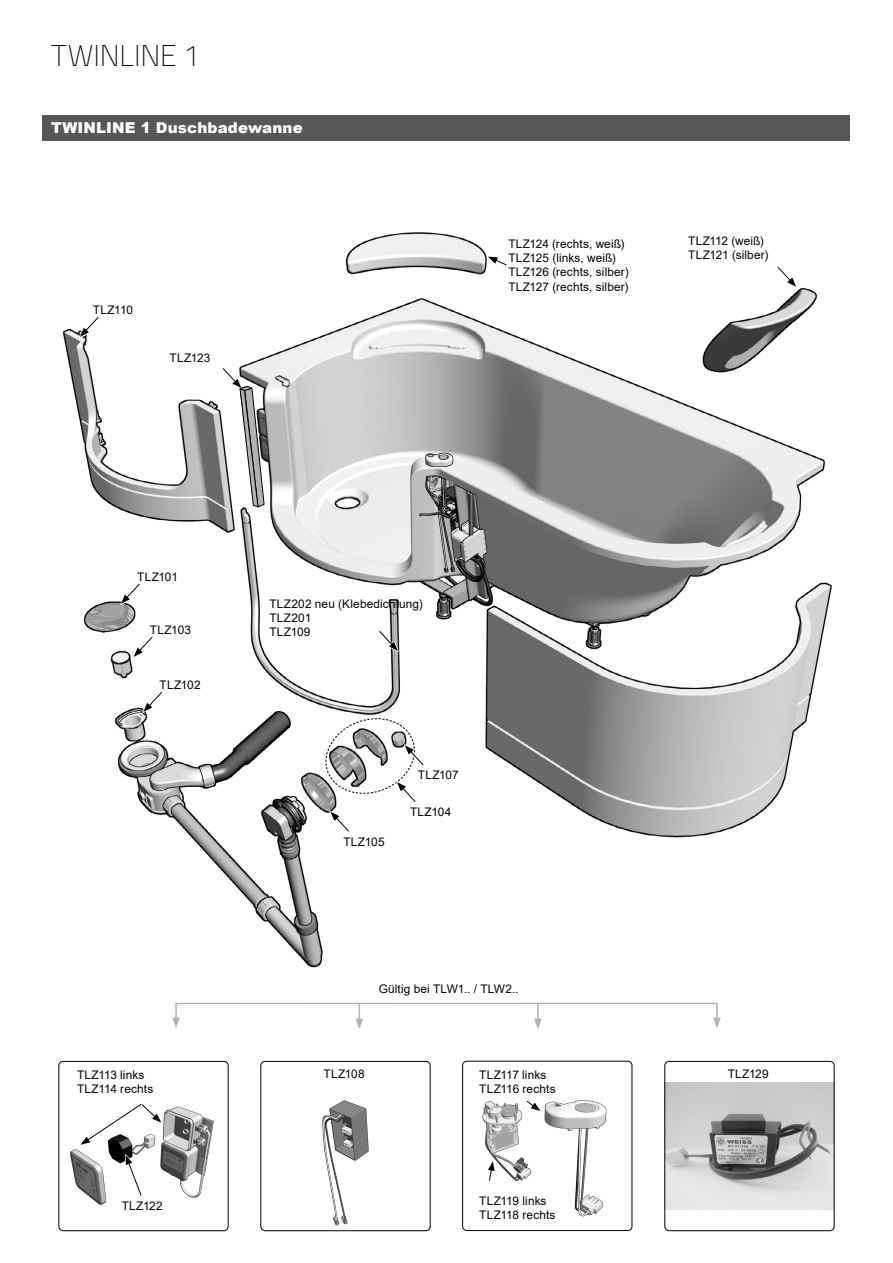
<style>
.page{position:relative;width:893px;height:1263px;background:#fff}
.page>*{position:absolute;margin:0;border:0;box-sizing:border-box;transform-origin:0 0}
.t1{font:100 30px "Titillium";letter-spacing:-.01em;color:#000}
.t2{font:900 15px "Arial";letter-spacing:.01em;color:#fff}
.t3{font:11.85px/14.2px "Arial";letter-spacing:.01em;color:#000}
</style>
<div class="page">
<svg style="left:535px;top:1006px;width:6px;height:23px"></svg>
<div style="left:175px;top:1003px;width:543px;height:18px;border:2px solid #b2b2b2"></div>
<svg style="left:713px;top:1018px;width:8px;height:10px"></svg>
<svg style="left:172px;top:1018px;width:8px;height:10px"></svg>
<svg style="left:355px;top:1003px;width:8px;height:26px"></svg>
<div style="left:43px;top:115px;width:807px;height:25px;background:#575757"></div>
<img style="left:63px;top:232px;width:769px;height:736px">
<div style="left:487px;top:256px;width:20px;height:10px;background:#fff"></div>
<svg style="left:488px;top:257px;width:19px;height:9px"></svg>
<div style="left:777px;top:266px;width:20px;height:22px;background:#fff"></div>
<svg style="left:777px;top:266px;width:19px;height:21px"></svg>
<svg style="left:79px;top:316px;width:20px;height:22px"></svg>
<svg style="left:80px;top:316px;width:19px;height:21px"></svg>
<svg style="left:378px;top:630px;width:21px;height:22px"></svg>
<svg style="left:378px;top:630px;width:20px;height:21px"></svg>
<svg style="left:120px;top:583px;width:20px;height:22px"></svg>
<svg style="left:121px;top:583px;width:19px;height:21px"></svg>
<div style="left:133px;top:636px;width:20px;height:22px;background:#fff"></div>
<svg style="left:134px;top:637px;width:19px;height:20px"></svg>
<svg style="left:142px;top:691px;width:21px;height:22px"></svg>
<svg style="left:143px;top:691px;width:20px;height:21px"></svg>
<svg style="left:322px;top:714px;width:102px;height:89px"></svg>
<svg style="left:330px;top:811px;width:20px;height:21px"></svg>
<svg style="left:222px;top:367px;width:43px;height:141px"></svg>
<img style="left:60px;top:1106px;width:167px;height:123px">
<div style="left:58px;top:1061px;width:171px;height:170px;border:1px solid #000;border-radius:4px"></div>
<svg style="left:125px;top:1154px;width:17px;height:42px"></svg>
<svg style="left:126px;top:1155px;width:16px;height:41px"></svg>
<div style="left:141px;top:1103px;width:21px;height:20px;background:#fff"></div>
<svg style="left:81px;top:1104px;width:80px;height:41px"></svg>
<img style="left:262px;top:1100px;width:167px;height:129px">
<div style="left:260px;top:1061px;width:171px;height:170px;border:1px solid #000;border-radius:4px"></div>
<img style="left:464px;top:1181px;width:139px;height:48px">
<img style="left:482px;top:1061px;width:151px;height:120px">
<div style="left:487px;top:1160px;width:8px;height:21px;background:#fff"></div>
<svg style="left:488px;top:1161px;width:7px;height:20px"></svg>
<div style="left:526px;top:1100px;width:15px;height:12px;background:#fff"></div>
<svg style="left:526px;top:1101px;width:14px;height:10px"></svg>
<div style="left:462px;top:1061px;width:170px;height:170px;border:1px solid #000;border-radius:4px"></div>
<img style="left:666px;top:1082px;width:166px;height:127px">
<div style="left:664px;top:1061px;width:170px;height:170px;border:1px solid #000;border-radius:4px"></div>
<h1 class="t1" style="left:51px;top:34px;width:150px">TWINLINE 1</h1>
<p class="t2" style="left:51px;top:117px;width:253px">TWINLINE 1 Duschbadewanne</p>
<p class="t3" style="left:93px;top:303px;width:42px">TLZ110</p>
<p class="t3" style="left:170px;top:351px;width:42px">TLZ123</p>
<p class="t3" style="left:508px;top:237px;width:122px">TLZ124 (rechts, weiß)<br>TLZ125 (links, weiß)<br>TLZ126 (rechts, silber)<br>TLZ127 (rechts, silber)</p>
<p class="t3" style="left:688px;top:234px;width:82px">TLZ112 (weiß)<br>TLZ121 (silber)</p>
<p class="t3" style="left:137px;top:570px;width:42px">TLZ101</p>
<p class="t3" style="left:150px;top:623px;width:43px">TLZ103</p>
<p class="t3" style="left:160px;top:678px;width:43px">TLZ102</p>
<p class="t3" style="left:269px;top:597px;width:155px">TLZ202 neu (Klebedichtung)<br>TLZ201<br>TLZ109</p>
<p class="t3" style="left:343px;top:834px;width:43px">TLZ105</p>
<p class="t3" style="left:418px;top:768px;width:42px">TLZ107</p>
<p class="t3" style="left:410px;top:805px;width:43px">TLZ104</p>
<p class="t3" style="left:77px;top:1067px;width:78px">TLZ113 links<br>TLZ114 rechts</p>
<p class="t3" style="left:122px;top:1198px;width:42px">TLZ122</p>
<p class="t3" style="left:379px;top:982px;width:141px">Gültig bei TLW1.. / TLW2..</p>
<p class="t3" style="left:324px;top:1066px;width:43px">TLZ108</p>
<p class="t3" style="left:479px;top:1067px;width:78px">TLZ117 links<br>TLZ116 rechts</p>
<p class="t3" style="left:479px;top:1193px;width:78px">TLZ119 links<br>TLZ118 rechts</p>
<p class="t3" style="left:728px;top:1066px;width:42px">TLZ129</p>
</div>
